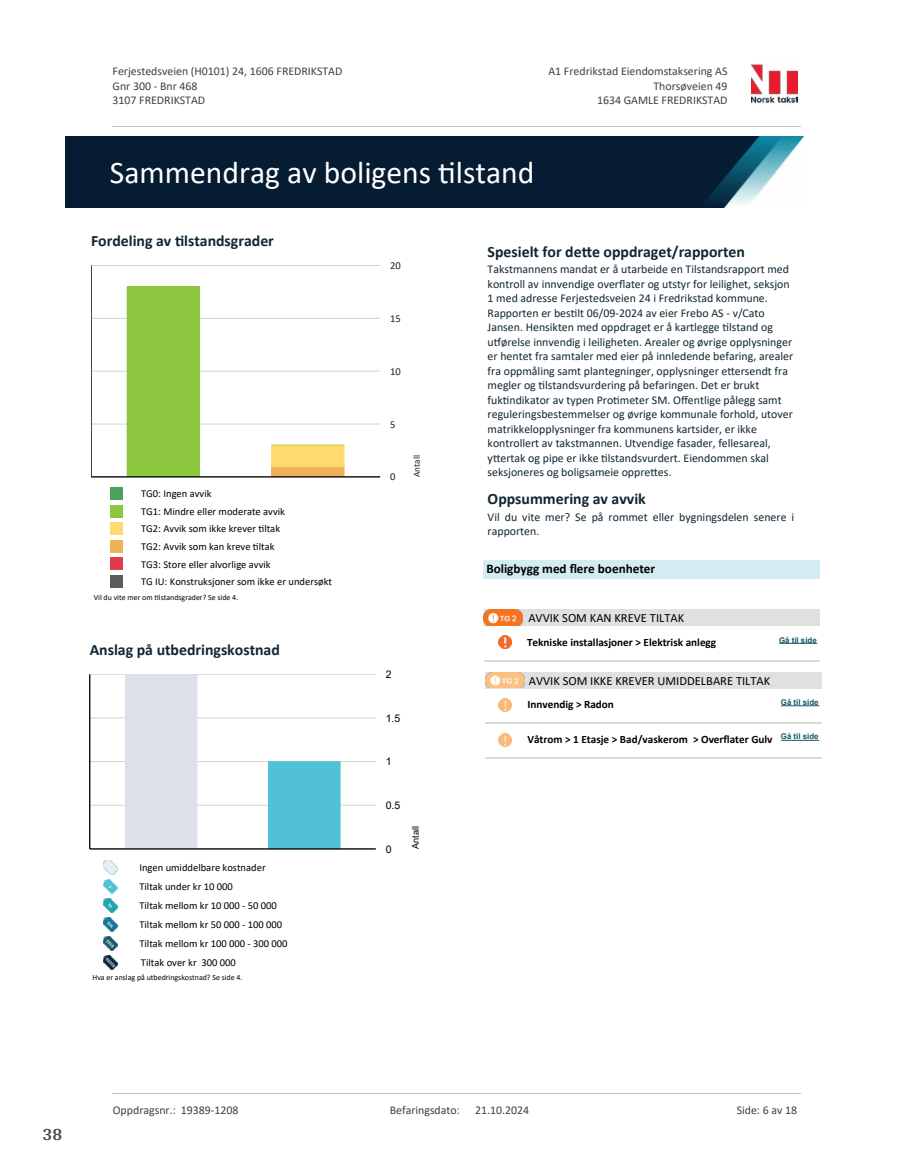
<style>
.page{position:relative;width:915px;height:1172px;background:#fff}
.page>*{position:absolute;margin:0;border:0;box-sizing:border-box;transform-origin:0 0}
.t1{font:31.65px "Calibri";color:#fff}
.t2{font:700 18px "Arya";color:#414749}
.t3{font:700 15.75px "Calibri";color:#102732}
.t4{font:700 13.2px "Calibri";color:#000}
.t5{font:12.45px "Calibri";color:#000}
.t6{font:11.85px/14.4px "Calibri";color:#102732}
.t7{font:11.85px/14.5px "Calibri";color:#404040}
.t8{font:700 11.25px "Calibri";color:#000}
.t9{font:10.5px/17.5px "Calibri";color:#000}
.t10{font:10.5px "Arial";color:#000}
.t11{font:10.5px "Calibri";color:#102732}
.t12{font:9.15px "Calibri";color:#102732}
.t13{font:9.15px "Arial";color:#000}
.t14{font:7.95px "Calibri";color:#000}
.t15{font:700 7.95px "Arial";color:#115965}
</style>
<div class="page">
<hr style="left:91px;top:424px;width:289px;height:1px;background:#d3d3d3">
<hr style="left:91px;top:371px;width:289px;height:1px;background:#d3d3d3">
<hr style="left:91px;top:318px;width:289px;height:1px;background:#d3d3d3">
<hr style="left:91px;top:265px;width:289px;height:1px;background:#d3d3d3">
<div style="left:271px;top:466px;width:73px;height:11px;border:1px solid #eeb258"></div>
<hr style="left:127px;top:477px;width:72px;height:1px;background:#ffdb6e">
<div style="left:271px;top:445px;width:73px;height:22px;border:1px solid #ffdb6e"></div>
<div style="left:272px;top:466px;width:72px;height:11px;background:#eeb258"></div>
<div style="left:272px;top:445px;width:72px;height:21px;background:#ffdb6e"></div>
<div style="left:127px;top:287px;width:72px;height:190px;background:#8dc63f"></div>
<hr style="left:91px;top:476px;width:289px;height:1px;background:#000">
<hr style="left:91px;top:265px;width:1px;height:212px;background:#000">
<div style="left:110px;top:487px;width:13px;height:13px;background:#4aa25a"></div>
<div style="left:110px;top:505px;width:13px;height:12px;background:#8ec63f"></div>
<div style="left:110px;top:522px;width:13px;height:13px;background:#ffdb6e"></div>
<div style="left:110px;top:540px;width:13px;height:13px;background:#eeb258"></div>
<div style="left:110px;top:558px;width:13px;height:12px;background:#e3394a"></div>
<div style="left:110px;top:575px;width:13px;height:13px;background:#5c5c5c"></div>
<hr style="left:90px;top:805px;width:286px;height:1px;background:#d3d3d3">
<hr style="left:90px;top:761px;width:286px;height:1px;background:#d3d3d3">
<hr style="left:90px;top:717px;width:286px;height:1px;background:#d3d3d3">
<hr style="left:90px;top:674px;width:286px;height:1px;background:#d3d3d3">
<hr style="left:125px;top:849px;width:72px;height:1px;background:#51c1d5">
<hr style="left:268px;top:761px;width:72px;height:1px;background:#dde0ea">
<div style="left:268px;top:762px;width:72px;height:87px;background:#51c1d5"></div>
<div style="left:125px;top:674px;width:72px;height:175px;background:#dde0ea"></div>
<hr style="left:90px;top:848px;width:286px;height:1px;background:#000">
<hr style="left:90px;top:674px;width:1px;height:175px;background:#000">
<svg style="left:104px;top:861px;width:13px;height:13px"></svg>
<img style="left:104px;top:879px;width:13px;height:14px">
<img style="left:104px;top:898px;width:13px;height:14px">
<img style="left:104px;top:918px;width:13px;height:14px">
<svg style="left:104px;top:937px;width:13px;height:13px"></svg>
<img style="left:104px;top:955px;width:13px;height:14px">
<div style="left:483px;top:560px;width:336px;height:19px;background:#d3ecf1"></div>
<svg style="left:484px;top:610px;width:40px;height:16px"></svg>
<img style="left:483px;top:610px;width:39px;height:15px">
<div style="left:524px;top:610px;width:252px;height:16px;background:#e0e0e0"></div>
<div style="left:776px;top:610px;width:43px;height:16px;background:#e0e0e0"></div>
<svg style="left:498px;top:635px;width:13px;height:13px"></svg>
<hr style="left:778px;top:643px;width:39px;height:1px;background:#115965">
<hr style="left:483px;top:660px;width:41px;height:1px;background:#d7dbd3">
<hr style="left:524px;top:660px;width:62px;height:1px;background:#d7dbd3">
<hr style="left:586px;top:660px;width:66px;height:1px;background:#d7dbd3">
<hr style="left:652px;top:660px;width:124px;height:1px;background:#d7dbd3">
<hr style="left:776px;top:660px;width:43px;height:1px;background:#d7dbd3">
<img style="left:485px;top:672px;width:39px;height:16px">
<div style="left:524px;top:672px;width:254px;height:16px;background:#e0e0e0"></div>
<div style="left:778px;top:672px;width:43px;height:16px;background:#e0e0e0"></div>
<svg style="left:498px;top:699px;width:13px;height:12px"></svg>
<hr style="left:780px;top:705px;width:38px;height:1px;background:#115965">
<hr style="left:484px;top:722px;width:40px;height:2px;background:#d7dbd3">
<hr style="left:524px;top:722px;width:63px;height:2px;background:#d7dbd3">
<hr style="left:587px;top:722px;width:66px;height:2px;background:#d7dbd3">
<hr style="left:653px;top:722px;width:125px;height:2px;background:#d7dbd3">
<hr style="left:778px;top:722px;width:43px;height:2px;background:#d7dbd3">
<svg style="left:498px;top:733px;width:13px;height:13px"></svg>
<hr style="left:780px;top:740px;width:38px;height:1px;background:#115965">
<hr style="left:484px;top:757px;width:40px;height:1px;background:#d7dbd3">
<hr style="left:524px;top:757px;width:63px;height:1px;background:#d7dbd3">
<hr style="left:587px;top:757px;width:66px;height:1px;background:#d7dbd3">
<hr style="left:653px;top:757px;width:125px;height:1px;background:#d7dbd3">
<hr style="left:778px;top:757px;width:43px;height:1px;background:#d7dbd3">
<img style="left:751px;top:64px;width:46px;height:40px">
<hr style="left:113px;top:127px;width:687px;height:1px;background:#c0c0c0">
<img style="left:65px;top:137px;width:738px;height:71px">
<hr style="left:113px;top:1093px;width:687px;height:1px;background:#c0c0c0">
<p class="t7" style="left:113px;top:64px;width:231px">Ferjestedsveien (H0101) 24, 1606 FREDRIKSTAD<br>Gnr 300 - Bnr 468<br>3107 FREDRIKSTAD</p>
<p class="t7" style="left:548px;top:64px;width:180px">A1 Fredrikstad Eiendomstaksering AS</p>
<p class="t7" style="left:653px;top:78px;width:76px">Thorsøveien 49</p>
<p class="t7" style="left:597px;top:93px;width:132px">1634 GAMLE FREDRIKSTAD</p>
<h1 class="t1" style="left:110px;top:150px;width:426px">Sammendrag av boligens 琀椀lstand</h1>
<h3 class="t3" style="left:91px;top:230px;width:184px">Fordeling av 琀椀lstandsgrader</h3>
<p class="t9" style="left:141px;top:485px;width:192px">TG0: Ingen avvik<br>TG1: Mindre eller moderate avvik<br>TG2: Avvik som ikke krever 琀椀ltak<br>TG2: Avvik som kan kreve 琀椀ltak<br>TG3: Store eller alvorlige avvik<br>TG IU: Konstruksjoner som ikke er undersøkt</p>
<p class="t14" style="left:94px;top:592px;width:146px">Vil du vite mer om 琀椀lstandsgrader? Se side 4.</p>
<h3 class="t3" style="left:90px;top:639px;width:192px">Anslag på utbedringskostnad</h3>
<p class="t9" style="left:139px;top:857px;width:150px;line-height:18.9px">Ingen umiddelbare kostnader<br>Tiltak under kr 10 000<br>Tiltak mellom kr 10 000 - 50 000<br>Tiltak mellom kr 50 000 - 100 000<br>Tiltak mellom kr 100 000 - 300 000<br>Tiltak over kr 300 000</p>
<p class="t14" style="left:92px;top:972px;width:151px">Hva er anslag på utbedringskostnad? Se side 4.</p>
<p class="t11" style="left:390px;top:258px;width:12px">20</p>
<p class="t11" style="left:390px;top:311px;width:12px">15</p>
<p class="t11" style="left:390px;top:364px;width:12px">10</p>
<p class="t11" style="left:390px;top:417px;width:7px">5</p>
<p class="t11" style="left:390px;top:470px;width:7px">0</p>
<p class="t12" style="left:410px;top:477px;width:23px;rotate:-90deg">Antall</p>
<p class="t10" style="left:385px;top:667px;width:7px">2</p>
<p class="t10" style="left:385px;top:711px;width:16px">1.5</p>
<p class="t10" style="left:385px;top:754px;width:7px">1</p>
<p class="t10" style="left:385px;top:798px;width:16px">0.5</p>
<p class="t10" style="left:385px;top:842px;width:7px">0</p>
<p class="t13" style="left:409px;top:849px;width:25px;rotate:-90deg">Antall</p>
<h3 class="t3" style="left:487px;top:240px;width:259px">Spesielt for de琀琀e oppdraget/rapporten</h3>
<p class="t6" style="left:487px;top:262px;width:307px">Takstmannens mandat er å utarbeide en Tilstandsrapport med kontroll av innvendige over昀氀ater og utstyr for leilighet, seksjon 1 med adresse Ferjestedsveien 24 i Fredrikstad kommune.<br>Rapporten er bes琀椀lt 06/09-2024 av eier Frebo AS - v/Cato Jansen. Hensikten med oppdraget er å kartlegge 琀椀lstand og<br>u琀昀ørelse innvendig i leiligheten. Arealer og øvrige opplysninger er hentet fra samtaler med eier på innledende befaring, arealer fra oppmåling samt plantegninger, opplysninger e琀琀ersendt fra megler og 琀椀lstandsvurdering på befaringen. Det er brukt<br>fuk琀椀ndikator av typen Pro琀椀meter SM. O昀昀entlige pålegg samt reguleringsbestemmelser og øvrige kommunale forhold, utover matrikkelopplysninger fra kommunens kartsider, er ikke kontrollert av takstmannen. Utvendige fasader, fellesareal,<br>y琀琀ertak og pipe er ikke 琀椀lstandsvurdert. Eiendommen skal seksjoneres og boligsameie oppre琀琀es.</p>
<h3 class="t3" style="left:487px;top:487px;width:160px">Oppsummering av avvik</h3>
<p class="t6" style="left:487px;top:509px;width:308px">Vil du vite mer? Se på rommet eller bygningsdelen senere i rapporten.</p>
<p class="t4" style="left:486px;top:559px;width:170px">Boligbygg med 昀氀ere boenheter</p>
<p class="t5" style="left:528px;top:609px;width:157px">AVVIK SOM KAN KREVE TILTAK</p>
<p class="t8" style="left:527px;top:634px;width:191px">Tekniske installasjoner &gt; Elektrisk anlegg</p>
<p class="t15" style="left:778px;top:634px;width:39px">Gå til side</p>
<p class="t5" style="left:528px;top:672px;width:243px">AVVIK SOM IKKE KREVER UMIDDELBARE TILTAK</p>
<p class="t8" style="left:527px;top:697px;width:88px">Innvendig &gt; Radon</p>
<p class="t15" style="left:780px;top:696px;width:39px">Gå til side</p>
<p class="t8" style="left:527px;top:731px;width:292px">Våtrom &gt; 1 Etasje &gt; Bad/vaskerom &gt; Over昀氀ater Gulv <sup>Gå</sup> <sup>til</sup> <sup>side</sup></p>
<h2 class="t2" style="left:43px;top:1123px;width:21px">38</h2>
<p class="t7" style="left:113px;top:1102px;width:127px">Oppdragsnr.: 19389-1208</p>
<p class="t7" style="left:389px;top:1102px;width:72px">Befaringsdato:</p>
<p class="t7" style="left:475px;top:1102px;width:55px">21.10.2024</p>
<p class="t7" style="left:736px;top:1102px;width:62px">Side: 6 av 18</p>
</div>
